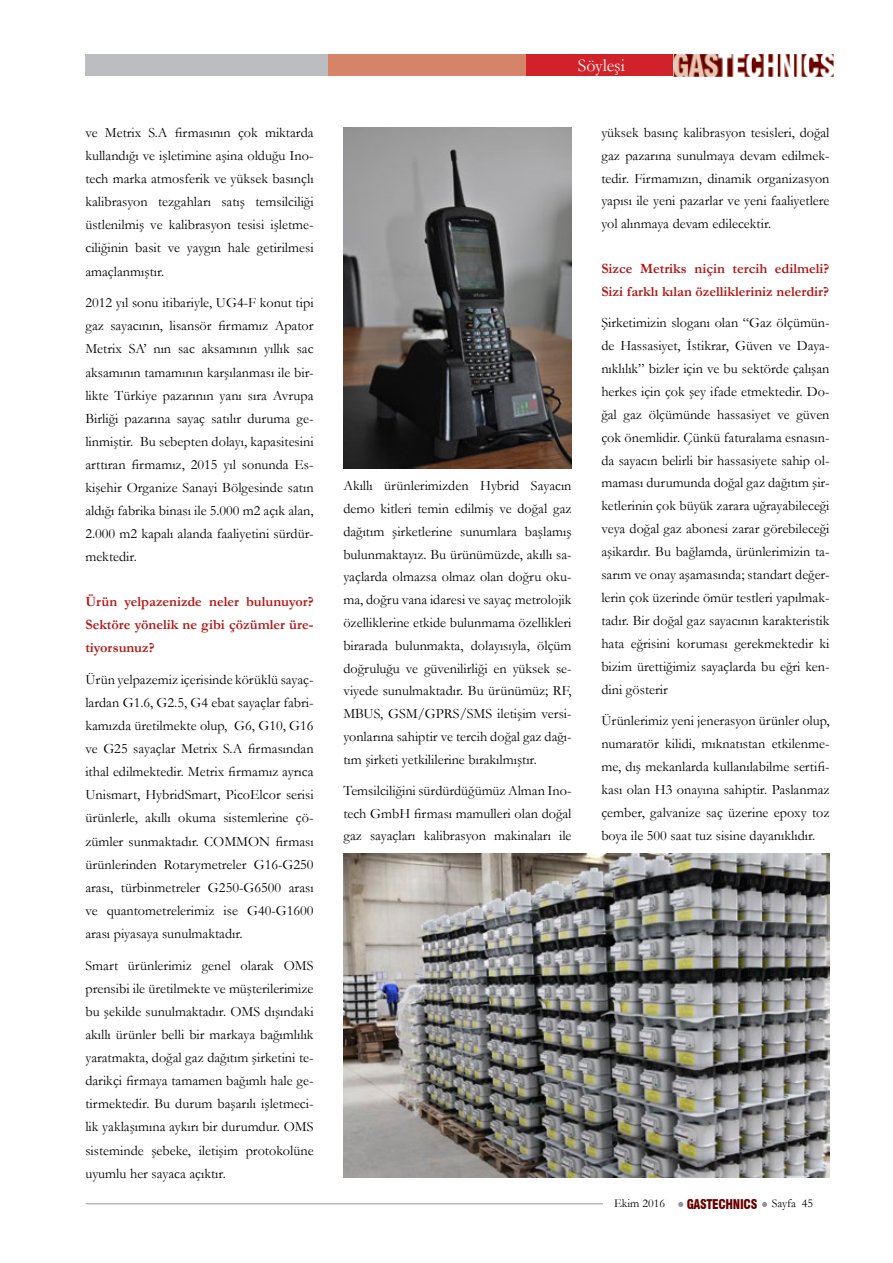
<style>
.page{position:relative;width:893px;height:1263px;background:#fff}
.page>*{position:absolute;margin:0;border:0;box-sizing:border-box;transform-origin:0 0}
.t1{font:18px "Garamond";color:#fff}
.t2{font:14.25px/23.1px "Garamond";color:#000;text-align:justify}
.t3{font:700 14.25px/23.1px "Garamond";color:#b11815;text-align:justify}
.t4{font:900 condensed 13.2px "Swiss 721 BT";letter-spacing:-.03em;color:#690000;scale:.96 1}
.t5{font:12px "Garamond";color:#000}
</style>
<div class="page">
<div style="left:283px;top:54px;width:301px;height:22px;background:#d5846a"></div>
<div style="left:86px;top:54px;width:242px;height:22px;background:#bbbdc0"></div>
<div style="left:526px;top:54px;width:307px;height:22px;background:#d22229"></div>
<img style="left:674px;top:54px;width:159px;height:22px">
<hr style="left:86px;top:1203px;width:579px;height:1px;background:#939498">
<svg style="left:678px;top:1202px;width:5px;height:5px"></svg>
<svg style="left:762px;top:1202px;width:5px;height:5px"></svg>
<div style="left:603px;top:1199px;width:73px;height:9px;background:#fff"></div>
<img style="left:343px;top:128px;width:229px;height:340px">
<img style="left:343px;top:854px;width:486px;height:324px">
<p class="t2" style="left:85px;top:120px;width:230px">ve Metrix S.A firmasının çok miktarda kullandığı ve işletimine aşina olduğu Ino&shy;tech marka atmosferik ve yüksek basınçlı kalibrasyon tezgahları satış temsilciliği üstlenilmiş ve kalibrasyon tesisi işletme&shy;ciliğinin basit ve yaygın hale getirilmesi amaçlanmıştır.</p>
<p class="t2" style="left:85px;top:291px;width:230px">2012 yıl sonu itibariyle, UG4-F konut tipi gaz sayacının, lisansör firmamız Apator Metrix SA’ nın sac aksamının yıllık sac aksamının tamamının karşılanması ile bir&shy;likte Türkiye pazarının yanı sıra Avrupa Birliği pazarına sayaç satılır duruma ge&shy;linmiştir. Bu sebepten dolayı, kapasitesini arttıran firmamız, 2015 yıl sonunda Es&shy;kişehir Organize Sanayi Bölgesinde satın aldığı fabrika binası ile 5.000 m2 açık alan, 2.000 m2 kapalı alanda faaliyetini sürdür&shy;mektedir.</p>
<p class="t3" style="left:85px;top:590px;width:230px">Ürün yelpazenizde neler bulunuyor?<br>Sektöre yönelik ne gibi çözümler üre&shy;tiyorsunuz?</p>
<p class="t2" style="left:85px;top:667px;width:230px">Ürün yelpazemiz içerisinde körüklü sayaç&shy;lardan G1.6, G2.5, G4 ebat sayaçlar fabri&shy;kamızda üretilmekte olup, G6, G10, G16 ve G25 sayaçlar Metrix S.A firmasından ithal edilmektedir. Metrix firmamız ayrıca Unismart, HybridSmart, PicoElcor serisi ürünlerle, akıllı okuma sistemlerine çö&shy;zümler sunmaktadır. COMMON firması ürünlerinden Rotarymetreler G16-G250 arası, türbinmetreler G250-G6500 arası ve quantometrelerimiz ise G40-G1600 arası piyasaya sunulmaktadır.</p>
<p class="t2" style="left:85px;top:953px;width:230px">Smart ürünlerimiz genel olarak OMS prensibi ile üretilmekte ve müşterilerimize bu şekilde sunulmaktadır. OMS dışındaki akıllı ürünler belli bir markaya bağımlılık yaratmakta, doğal gaz dağıtım şirketini te&shy;darikçi firmaya tamamen bağımlı hale ge&shy;tirmektedir. Bu durum başarılı işletmeci&shy;lik yaklaşımına aykırı bir durumdur. OMS sisteminde şebeke, iletişim protokolüne uyumlu her sayaca açıktır.</p>
<p class="t1" style="left:578px;top:53px;width:49px">Söyleşi</p>
<p class="t2" style="left:343px;top:474px;width:230px">Akıllı ürünlerimizden Hybrid Sayacın demo kitleri temin edilmiş ve doğal gaz dağıtım şirketlerine sunumlara başlamış bulunmaktayız. Bu ürünümüzde, akıllı sa&shy;yaçlarda olmazsa olmaz olan doğru oku&shy;ma, doğru vana idaresi ve sayaç metrolojik özelliklerine etkide bulunmama özellikleri birarada bulunmakta, dolayısıyla, ölçüm doğruluğu ve güvenilirliği en yüksek se&shy;viyede sunulmaktadır. Bu ürünümüz; RF, MBUS, GSM/GPRS/SMS iletişim versi&shy;yonlarına sahiptir ve tercih doğal gaz dağı&shy;tım şirketi yetkililerine bırakılmıştır.</p>
<p class="t2" style="left:343px;top:779px;width:230px">Temsilciliğini sürdürdüğümüz Alman Ino&shy;tech GmbH firması mamulleri olan doğal gaz sayaçları kalibrasyon makinaları ile</p>
<p class="t2" style="left:601px;top:120px;width:230px">yüksek basınç kalibrasyon tesisleri, doğal gaz pazarına sunulmaya devam edilmek&shy;tedir. Firmamızın, dinamik organizasyon yapısı ile yeni pazarlar ve yeni faaliyetlere yol alınmaya devam edilecektir.</p>
<p class="t3" style="left:601px;top:257px;width:230px">Sizce Metriks niçin tercih edilmeli?<br>Sizi farklı kılan özellikleriniz nelerdir?</p>
<p class="t2" style="left:601px;top:311px;width:230px">Şirketimizin sloganı olan “Gaz ölçümün&shy;de Hassasiyet, İstikrar, Güven ve Daya&shy;nıklılık” bizler için ve bu sektörde çalışan herkes için çok şey ifade etmektedir. Do&shy;ğal gaz ölçümünde hassasiyet ve güven çok önemlidir. Çünkü faturalama esnasın&shy;da sayacın belirli bir hassasiyete sahip ol&shy;maması durumunda doğal gaz dağıtım şir&shy;ketlerinin çok büyük zarara uğrayabileceği veya doğal gaz abonesi zarar görebileceği aşikardır. Bu bağlamda, ürünlerimizin ta&shy;sarım ve onay aşamasında; standart değer&shy;lerin çok üzerinde ömür testleri yapılmak&shy;tadır. Bir doğal gaz sayacının karakteristik hata eğrisini koruması gerekmektedir ki bizim ürettiğimiz sayaçlarda bu eğri ken&shy;dini gösterir</p>
<p class="t2" style="left:601px;top:709px;width:230px">Ürünlerimiz yeni jenerasyon ürünler olup, numaratör kilidi, mıknatıstan etkilenme&shy;me, dış mekanlarda kullanılabilme sertifi&shy;kası olan H3 onayına sahiptir. Paslanmaz çember, galvanize saç üzerine epoxy toz boya ile 500 saat tuz sisine dayanıklıdır.</p>
<p class="t5" style="left:614px;top:1195px;width:53px">Ekim 2016</p>
<p class="t4" style="left:687px;top:1196px;width:133px">GASTECHNICS <sup>Sayfa</sup> <sup>45</sup></p>
</div>
